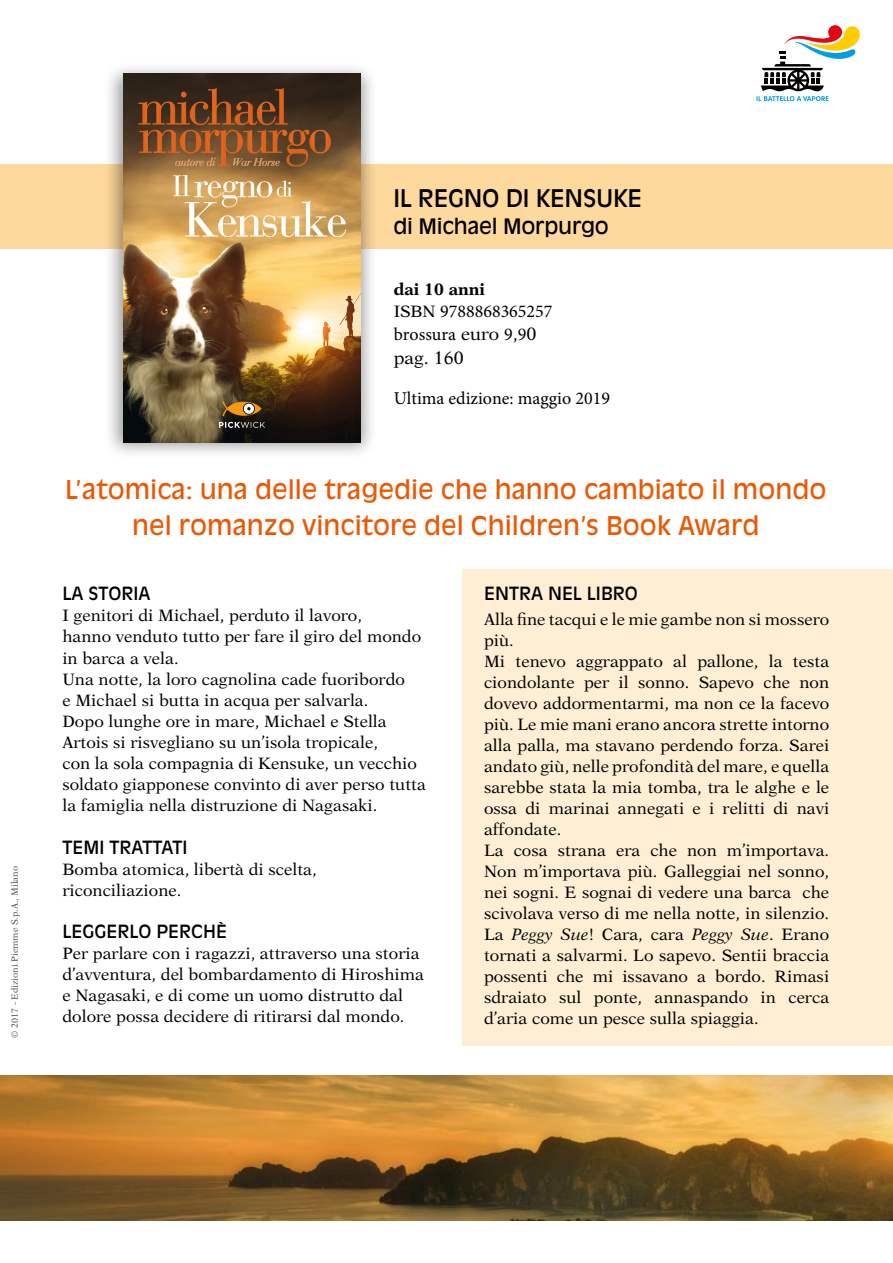
<style>
.page{position:relative;width:893px;height:1263px;background:#fff}
.page>*{position:absolute;margin:0;border:0;box-sizing:border-box;transform-origin:0 0}
.t1{font:25.5px/35.8px "Antique Olive";color:#ea5a06;text-align:center}
.t2{font:24px "Antique Olive";letter-spacing:-.01em;color:#000}
.t3{font:21px "Antique Olive";letter-spacing:-.01em;color:#000}
.t4{font:18px/23px "Minion Pro";color:#000}
.t5{font:18px "Antique Olive";color:#000}
.t6{font:18px "New Aster";color:#000}
.t7{font:16.5px/21px "New Aster";letter-spacing:.005em;color:#000}
.t8{font:700 16.5px "New Aster";color:#000}
.t9{font:9px "New Aster";color:#565656}
.s1{font-family:"New Aster";font-size:16.5px}
.s2{font-family:"New Aster"}
.s3{font-style:italic}
</style>
<div class="page">
<img style="left:0;top:1075px;width:893px;height:145px">
<div style="left:0;top:164px;width:893px;height:85px;background:#fed99e"></div>
<div style="left:463px;top:569px;width:430px;height:477px;background:#feeed4"></div>
<div style="left:103px;top:61px;width:275px;height:399px;background:#000;opacity:.4"></div>
<svg style="left:756px;top:25px;width:104px;height:76px"></svg>
<img style="left:124px;top:74px;width:236px;height:369px">
<p class="t9" style="left:9px;top:1037px;width:173px;rotate:-90deg">© 2017 - Edizioni Piemme S.p.A., Milano</p>
<h2 class="t2" style="left:393px;top:183px;width:250px">IL REGNO DI KENSUKE</h2>
<p class="t3" style="left:393px;top:213px;width:217px">di Michael Morpurgo</p>
<p class="t8" style="left:394px;top:280px;width:93px">dai 10 anni</p>
<p class="t4" style="left:394px;top:300px;width:160px"><span class="s1">ISBN</span> 9788868365257 brossura <span class="s2">euro</span> 9<span class="s2">,</span>9<span class="s2">0</span></p>
<p class="t6" style="left:394px;top:347px;width:72px">pag. 160</p>
<p class="t4" style="left:394px;top:387px;width:218px">Ultima edizione: maggio 2019</p>
<h1 class="t1" style="left:65px;top:472px;width:763px">L’atomica: una delle tragedie che hanno cambiato il mondo nel romanzo vincitore del Children’s Book Award</h1>
<p class="t5" style="left:62px;top:583px;width:89px">LA STORIA</p>
<p class="t7" style="left:62px;top:605px;width:365px">I genitori di Michael, perduto il lavoro,<br>hanno venduto tutto per fare il giro del mondo in barca a vela.<br>Una notte, la loro cagnolina cade fuoribordo<br>e Michael si butta in acqua per salvarla.<br>Dopo lunghe ore in mare, Michael e Stella Artois si risvegliano su un’isola tropicale,<br>con la sola compagnia di Kensuke, un vecchio soldato giapponese convinto di aver perso tutta la famiglia nella distruzione di Nagasaki.</p>
<p class="t5" style="left:62px;top:836px;width:127px">TEMI TRATTATI</p>
<p class="t7" style="left:62px;top:858px;width:256px">Bomba atomica, libertà di scelta, riconciliazione.</p>
<p class="t5" style="left:62px;top:921px;width:166px">LEGGERLO PERCHÈ</p>
<p class="t7" style="left:62px;top:943px;width:363px">Per parlare con i ragazzi, attraverso una storia d’avventura, del bombardamento di Hiroshima e Nagasaki, e di come un uomo distrutto dal dolore possa decidere di ritirarsi dal mondo.</p>
<p class="t5" style="left:484px;top:582px;width:155px">ENTRA NEL LIBRO</p>
<p class="t7" style="left:484px;top:608px;width:347px">Alla fine tacqui e le mie gambe non si mossero più.<br>Mi tenevo aggrappato al pallone, la testa ciondolante per il sonno. Sapevo che non dovevo addormentarmi, ma non ce la facevo più. Le mie mani erano ancora strette intorno alla palla, ma stavano perdendo forza. Sarei andato giù, nelle profondità del mare, e quella sarebbe stata la mia tomba, tra le alghe e le ossa di marinai annegati e i relitti di navi affondate.<br>La cosa strana era che non m’importava.<br>Non m’importava più. Galleggiai nel sonno, nei sogni. E sognai di vedere una barca che scivolava verso di me nella notte, in silenzio.<br>La <span class="s3">Peggy Sue</span>! Cara, cara <span class="s3">Peggy Sue</span>. Erano tornati a salvarmi. Lo sapevo. Sentii braccia possenti che mi issavano a bordo. Rimasi sdraiato sul ponte, annaspando in cerca d’aria come un pesce sulla spiaggia.</p>
</div>
